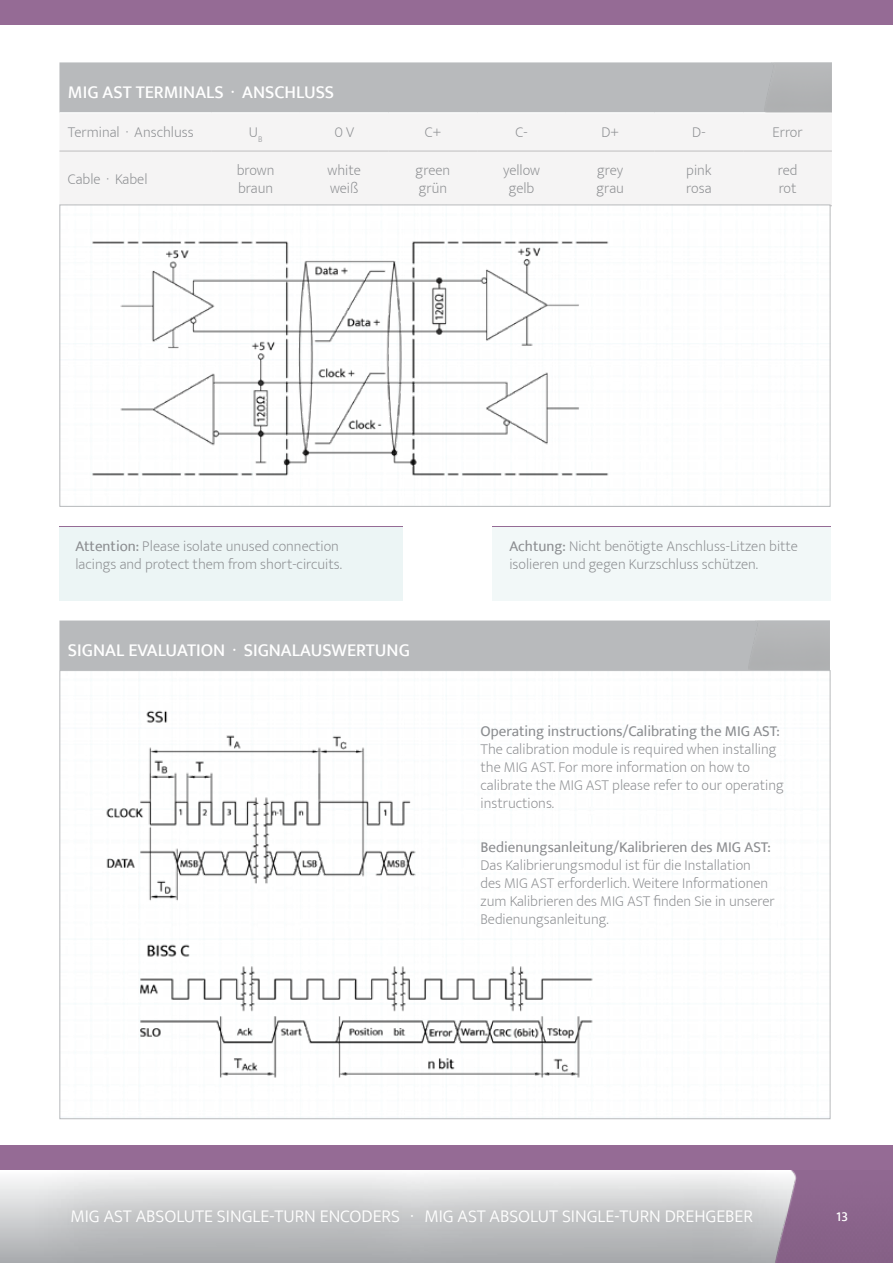
<style>
.page{position:relative;width:893px;height:1263px;background:#fff}
.page>*{position:absolute;margin:0;border:0;box-sizing:border-box;transform-origin:0 0}
.t1{font:300 18px "Ek Mukta";color:#fff}
.t2{font:500 18px "Ek Mukta";color:#fff}
.t3{font:200 15px/18px "Ek Mukta";color:#8b8d90}
.t4{font:15px "Ek Mukta";color:#8b8d90}
.t5{font:500 13.5px "Ek Mukta";color:#fff}
.s1{font-weight:400}
</style>
<div class="page">
<div style="left:0;top:1170px;width:893px;height:93px;background:linear-gradient(to bottom,#fcfcfd,#a8aaad)"></div>
<div style="left:0;top:0;width:893px;height:24px;background:#956b95"></div>
<div style="left:59px;top:62px;width:705px;height:51px;background:#b8babc"></div>
<div style="left:59px;top:114px;width:773px;height:91px;background:#f5f4f4"></div>
<hr style="left:59px;top:151px;width:152px;height:1px;background:#bebdbe">
<hr style="left:211px;top:151px;width:89px;height:1px;background:#bebdbe">
<hr style="left:300px;top:151px;width:89px;height:1px;background:#bebdbe">
<hr style="left:389px;top:151px;width:88px;height:1px;background:#bebdbe">
<hr style="left:477px;top:151px;width:89px;height:1px;background:#bebdbe">
<hr style="left:566px;top:151px;width:89px;height:1px;background:#bebdbe">
<hr style="left:655px;top:151px;width:88px;height:1px;background:#bebdbe">
<hr style="left:743px;top:151px;width:89px;height:1px;background:#bebdbe">
<hr style="left:743px;top:205px;width:89px;height:1px;background:#bebdbe">
<div style="left:801px;top:1170px;width:92px;height:93px;background:#8b648c"></div>
<div style="left:22px;top:1157px;width:779px;height:106px;background:#000;opacity:.38"></div>
<div style="left:0;top:1145px;width:893px;height:25px;background:#956b95"></div>
<img style="left:90px;top:214px;width:550px;height:262px">
<div style="left:59px;top:526px;width:344px;height:75px;background:#ecf5f5"></div>
<div style="left:492px;top:526px;width:338px;height:75px;background:#f2f8f8"></div>
<hr style="left:59px;top:526px;width:344px;height:1px;background:#956b95">
<hr style="left:492px;top:526px;width:338px;height:1px;background:#956b95">
<div style="left:59px;top:620px;width:689px;height:50px;background:#b8babc"></div>
<img style="left:90px;top:679px;width:503px;height:399px">
<p class="t2" style="left:68px;top:81px;width:267px">MIG AST TERMINALS · ANSCHLUSS</p>
<p class="t3" style="left:68px;top:124px;width:127px">Terminal · Anschluss</p>
<p class="t3" style="left:249px;top:124px;width:15px">U<sub>B</sub></p>
<p class="t3" style="left:334px;top:124px;width:21px">0 V</p>
<p class="t3" style="left:425px;top:124px;width:18px">C+</p>
<p class="t3" style="left:515px;top:124px;width:14px">C-</p>
<p class="t3" style="left:601px;top:124px;width:19px">D+</p>
<p class="t3" style="left:692px;top:124px;width:15px">D-</p>
<p class="t3" style="left:772px;top:124px;width:32px">Error</p>
<p class="t3" style="left:68px;top:170px;width:81px">Cable · Kabel</p>
<p class="t3" style="left:237px;top:161px;width:39px">brown braun</p>
<p class="t3" style="left:328px;top:161px;width:35px">white weiß</p>
<p class="t3" style="left:416px;top:161px;width:36px">green grün</p>
<p class="t3" style="left:503px;top:161px;width:39px;text-align:center">yellow gelb</p>
<p class="t3" style="left:596px;top:161px;width:29px">grey grau</p>
<p class="t3" style="left:686px;top:161px;width:27px">pink rosa</p>
<p class="t3" style="left:778px;top:161px;width:21px">red rot</p>
<p class="t3" style="left:75px;top:537px;width:268px"><span class="s1">Attention:</span> Please isolate unused connection lacings and protect them from short-circuits.</p>
<p class="t3" style="left:509px;top:537px;width:290px"><span class="s1">Achtung:</span> Nicht benötigte Anschluss-Litzen bitte isolieren und gegen Kurzschluss schützen.</p>
<p class="t2" style="left:68px;top:639px;width:343px">SIGNAL EVALUATION · SIGNALAUSWERTUNG</p>
<p class="t4" style="left:480px;top:722px;width:301px">Operating instructions/Calibrating the MIG AST:</p>
<p class="t3" style="left:480px;top:740px;width:305px">The calibration module is required when installing the MIG AST. For more information on how to calibrate the MIG AST please refer to our operating instructions.</p>
<p class="t4" style="left:480px;top:838px;width:292px">Bedienungsanleitung/Kalibrieren des MIG AST:</p>
<p class="t3" style="left:480px;top:856px;width:296px">Das Kalibrierungsmodul ist für die Installation des MIG AST erforderlich. Weitere Informationen zum Kalibrieren des MIG AST finden Sie in unserer Bedienungsanleitung.</p>
<p class="t1" style="left:70px;top:1205px;width:684px">MIG AST ABSOLUTE SINGLE-TURN ENCODERS · MIG AST ABSOLUT SINGLE-TURN DREHGEBER</p>
<p class="t5" style="left:836px;top:1208px;width:13px">13</p>
</div>
